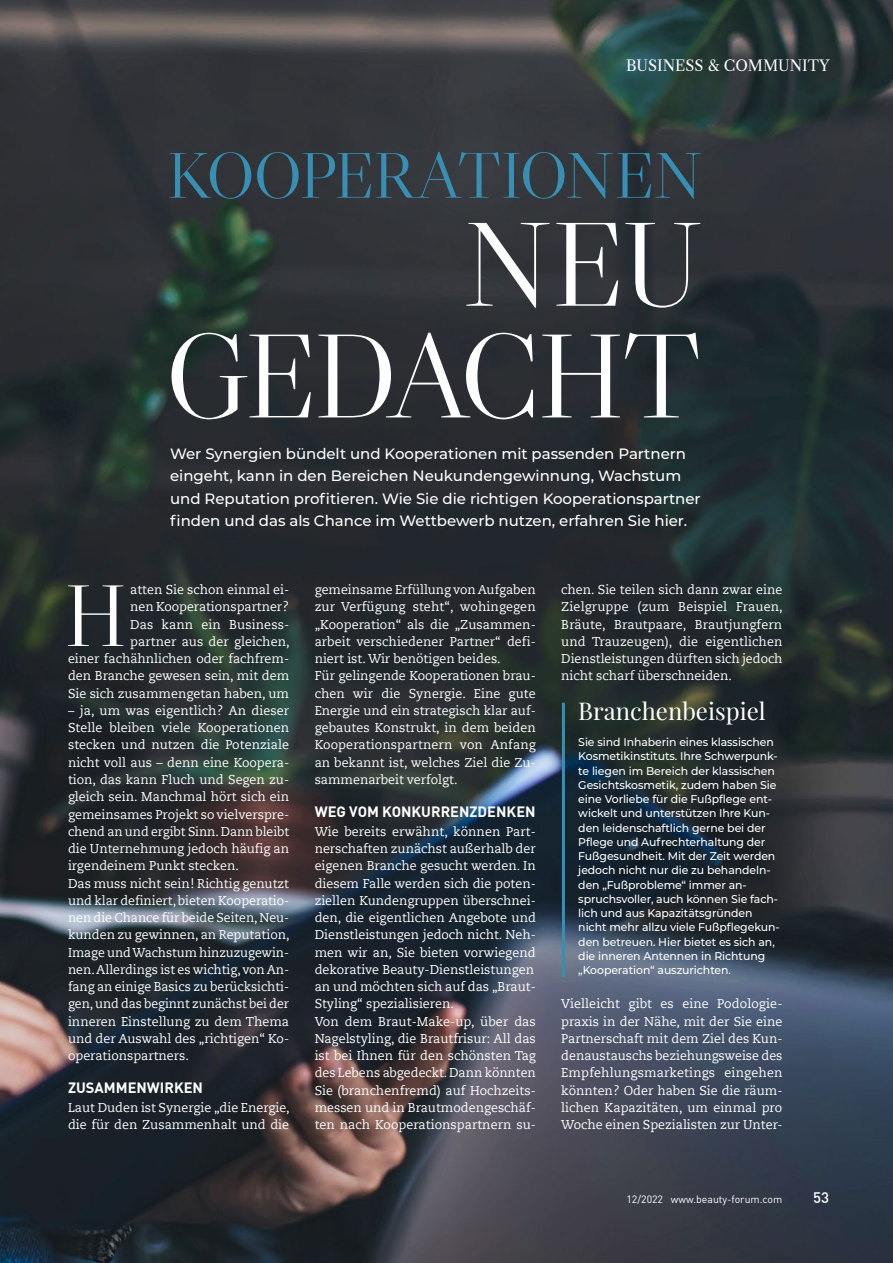
<style>
.page{position:relative;width:893px;height:1263px;background:#fff}
.page>*{position:absolute;margin:0;border:0;box-sizing:border-box;transform-origin:0 0}
.t1{font:120px/111.8px "Libre Caslon Display";letter-spacing:-.03em;color:#fff;text-align:right}
.t2{font:87.75px "Libre Caslon Display";color:#fff}
.t3{font:64.65px "Libre Caslon Display";letter-spacing:-.03em;color:#3790b4}
.t4{font:24px "Playfair Display";color:#fff}
.t5{font:500 15px/22.5px "Montserrat";letter-spacing:-.005em;color:#fff}
.t6{font:15px "Libre Caslon Text";color:#fff}
.t7{font:500 15px "DIN Offc Pro";color:#fff}
.t8{font:700 14.7px "DIN Offc Pro";color:#fff}
.t9{font:12.75px/17.2px "Caecilia Com 55 Roman";color:#fff}
.t10{font:500 11.25px/14.2px "Montserrat";letter-spacing:-.005em;color:#fff}
.t11{font:10.5px "DIN Offc Pro";color:#fff}
</style>
<div class="page">
<img style="left:0;top:0;width:893px;height:1263px">
<hr style="left:562px;top:703px;width:3px;height:32px;background:#3790b4">
<hr style="left:562px;top:733px;width:3px;height:244px;background:#3790b4">
<p class="t6" style="left:626px;top:57px;width:205px">BUSINESS &amp; COMMUNITY</p>
<h3 class="t3" style="left:167px;top:135px;width:537px">KOOPERATIONEN</h3>
<h1 class="t1" style="left:165px;top:207px;width:538px">NEU<br>GEDACHT</h1>
<p class="t5" style="left:170px;top:441px;width:532px">Wer Synergien bündelt und Kooperationen mit passenden Partnern eingeht, kann in den Bereichen Neukundengewinnung, Wachstum und Reputation profitieren. Wie Sie die richtigen Kooperationspartner finden und das als Chance im Wettbewerb nutzen, erfahren Sie hier.</p>
<p class="t9" style="left:68px;top:581px;width:223px;text-align:right">atten Sie schon einmal ei-<br>nen Kooperationspartner?<br>Das kann ein Business-<br>partner aus der gleichen,<br>einer fachähnlichen oder fachfrem&shy;den Branche gewesen sein, mit dem<br>Sie sich zusammengetan haben, um</p>
<p class="t9" style="left:68px;top:702px;width:223px">– ja, um was eigentlich? An dieser Stelle bleiben viele Kooperationen stecken und nutzen die Potenziale nicht voll aus – denn eine Koopera&shy;tion, das kann Fluch und Segen zu&shy;gleich sein. Manchmal hört sich ein gemeinsames Projekt so vielverspre&shy;chend an und ergibt Sinn. Dann bleibt die Unternehmung jedoch häufig an irgendeinem Punkt stecken.<br>Das muss nicht sein! Richtig genutzt und klar definiert, bieten Kooperatio&shy;nen die Chance für beide Seiten, Neu&shy;kunden zu gewinnen, an Reputation, Image und Wachstum hinzuzugewin&shy;nen. Allerdings ist es wichtig, von An&shy;fang an einige Basics zu berücksichti&shy;gen, und das beginnt zunächst bei der inneren Einstellung zu dem Thema und der Auswahl des „richtigen“ Ko&shy;operationspartners.</p>
<p class="t8" style="left:68px;top:1075px;width:137px">ZUSAMMENWIRKEN</p>
<p class="t9" style="left:68px;top:1098px;width:223px">Laut Duden ist Synergie „die Energie, die für den Zusammenhalt und die</p>
<h2 class="t2" style="left:65px;top:561px;width:64px">H</h2>
<p class="t9" style="left:315px;top:581px;width:223px">gemeinsame Erfüllung von Aufgaben zur Verfügung steht“, wohingegen „Kooperation“ als die „Zusammen&shy;arbeit verschiedener Partner“ defi&shy;niert ist. Wir benötigen beides.<br>Für gelingende Kooperationen brau&shy;chen wir die Synergie. Eine gute Energie und ein strategisch klar auf&shy;gebautes Konstrukt, in dem beiden Kooperationspartnern von Anfang an bekannt ist, welches Ziel die Zu&shy;sammenarbeit verfolgt.</p>
<p class="t8" style="left:315px;top:799px;width:222px">WEG VOM KONKURRENZDENKEN</p>
<p class="t9" style="left:315px;top:822px;width:223px">Wie bereits erwähnt, können Part&shy;nerschaften zunächst außerhalb der eigenen Branche gesucht werden. In diesem Falle werden sich die poten&shy;ziellen Kundengruppen überschnei&shy;den, die eigentlichen Angebote und Dienstleistungen jedoch nicht. Neh&shy;men wir an, Sie bieten vorwiegend dekorative Beauty-Dienstleistungen an und möchten sich auf das „Braut-Styling“ spezialisieren.<br>Von dem Braut-Make-up, über das Nagelstyling, die Brautfrisur: All das ist bei Ihnen für den schönsten Tag des Lebens abgedeckt. Dann könnten Sie (branchenfremd) auf Hochzeits&shy;messen und in Brautmodengeschäf&shy;ten nach Kooperationspartnern su-</p>
<p class="t9" style="left:561px;top:581px;width:223px;text-align:justify">chen. Sie teilen sich dann zwar eine Zielgruppe (zum Beispiel Frauen, Bräute, Brautpaare, Brautjungfern und Trauzeugen), die eigentlichen Dienstleistungen dürften sich jedoch nicht scharf überschneiden.</p>
<h3 class="t4" style="left:578px;top:696px;width:189px">Branchenbeispiel</h3>
<p class="t10" style="left:578px;top:735px;width:203px">Sie sind Inhaberin eines klassischen Kosmetikinstituts. Ihre Schwerpunk&shy;te liegen im Bereich der klassischen Gesichtskosmetik, zudem haben Sie eine Vorliebe für die Fußpflege ent&shy;wickelt und unterstützen Ihre Kun&shy;den leidenschaftlich gerne bei der Pflege und Aufrechterhaltung der Fußgesundheit. Mit der Zeit werden jedoch nicht nur die zu behandeln&shy;den „Fußprobleme“ immer an&shy;spruchsvoller, auch können Sie fach&shy;lich und aus Kapazitätsgründen nicht mehr allzu viele Fußpflegekun&shy;den betreuen. Hier bietet es sich an, die inneren Antennen in Richtung „Kooperation“ auszurichten.</p>
<p class="t9" style="left:561px;top:995px;width:223px;text-align:justify">Vielleicht gibt es eine Podologie&shy;praxis in der Nähe, mit der Sie eine Partnerschaft mit dem Ziel des Kun&shy;denaustauschs beziehungsweise des Empfehlungsmarketings eingehen könnten? Oder haben Sie die räum&shy;lichen Kapazitäten, um einmal pro Woche einen Spezialisten zur Unter-</p>
<p class="t11" style="left:626px;top:1191px;width:157px">12/2022 www.beauty-forum.com</p>
<p class="t7" style="left:813px;top:1186px;width:17px">53</p>
</div>
